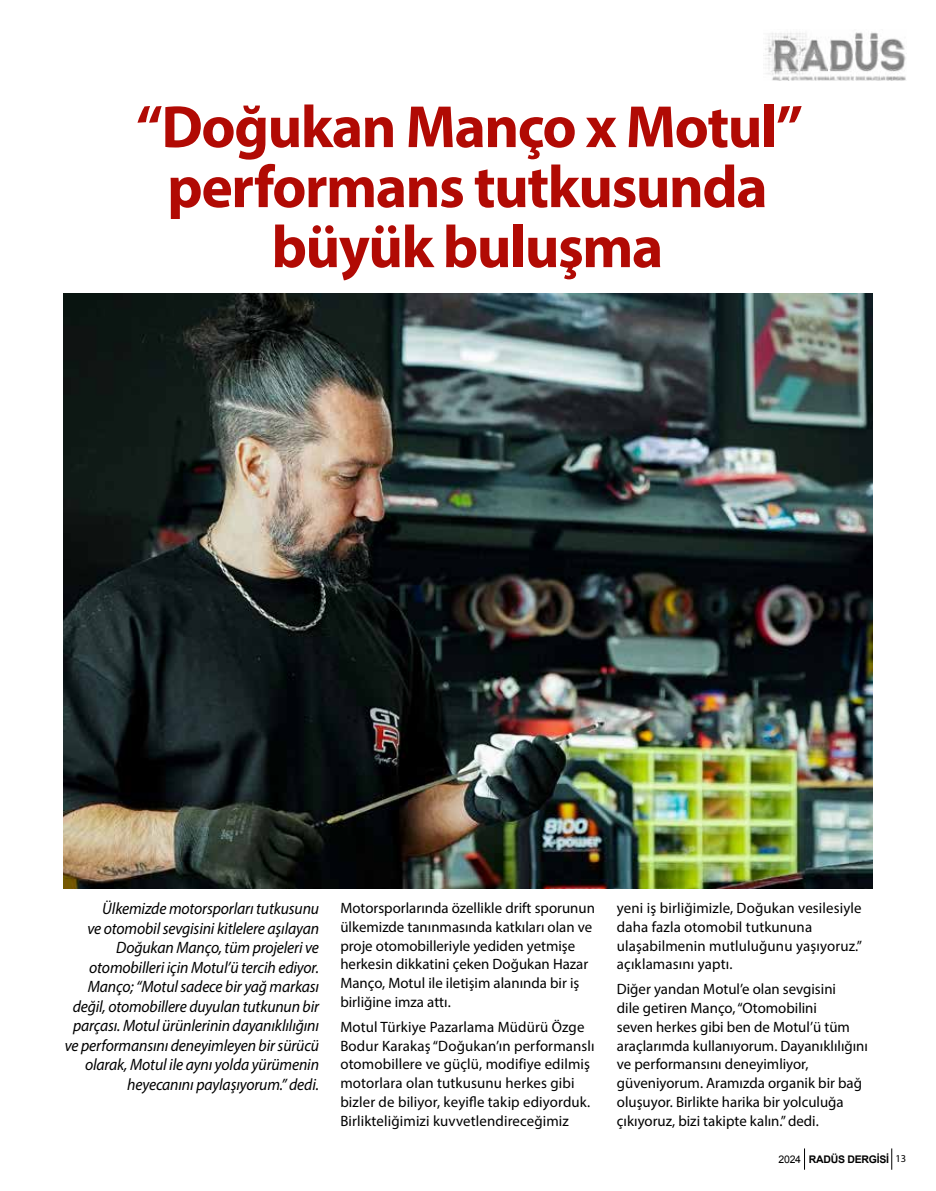
<style>
.page{position:relative;width:936px;height:1191px;background:#fff}
.page>*{position:absolute;margin:0;border:0;box-sizing:border-box;transform-origin:0 0}
.t1{font:700 60px/60px "Myriad Pro";letter-spacing:-.025em;color:#b10a04;text-align:center}
.t2{font:italic 16.5px/19.5px "Myriad Pro";letter-spacing:-.01em;color:#000;text-align:right;scale:.95 1}
.t3{font:15px/18.8px "Myriad Pro";color:#000}
.t4{font:700 10.5px "Arial";letter-spacing:-.025em;color:#000}
.s1{font-weight:400}
.s2{font-family:"Myriad Pro";font-weight:400}
</style>
<div class="page">
<svg style="left:891px;top:1148px;width:1px;height:21px"></svg>
<svg style="left:804px;top:1148px;width:1px;height:21px"></svg>
<img style="left:763px;top:32px;width:143px;height:49px">
<img style="left:64px;top:293px;width:808px;height:596px">
<h1 class="t1" style="left:136px;top:95px;width:668px">“Doğukan Manço x Motul” performans tutkusunda büyük buluşma</h1>
<p class="t2" style="left:65px;top:898px;width:269px">Ülkemizde motorsporları tutkusunu<br>ve otomobil sevgisini kitlelere aşılayan Doğukan Manço, tüm projeleri ve otomobilleri için Motul’ü tercih ediyor.<br>Manço; “Motul sadece bir yağ markası değil, otomobillere duyulan tutkunun bir parçası. Motul ürünlerinin dayanıklılığını ve performansını deneyimleyen bir sürücü olarak, Motul ile aynı yolda yürümenin heyecanını paylaşıyorum.” dedi.</p>
<p class="t3" style="left:340px;top:898px;width:256px">Motorsporlarında özellikle drift sporunun ülkemizde tanınmasında katkıları olan ve proje otomobilleriyle yediden yetmişe herkesin dikkatini çeken Doğukan Hazar Manço, Motul ile iletişim alanında bir iş birliğine imza attı.</p>
<p class="t3" style="left:340px;top:1017px;width:256px">Motul Türkiye Pazarlama Müdürü Özge Bodur Karakaş “Doğukan’ın performanslı otomobillere ve güçlü, modifiye edilmiş motorlara olan tutkusunu herkes gibi bizler de biliyor, keyifle takip ediyorduk.<br>Birlikteliğimizi kuvvetlendireceğimiz</p>
<p class="t3" style="left:617px;top:898px;width:246px">yeni iş birliğimizle, Doğukan vesilesiyle daha fazla otomobil tutkununa ulaşabilmenin mutluluğunu yaşıyoruz.” açıklamasını yaptı.</p>
<p class="t3" style="left:617px;top:979px;width:252px">Diğer yandan Motul’e olan sevgisini<br>dile getiren Manço, “Otomobilini<br>seven herkes gibi ben de Motul’ü tüm araçlarımda kullanıyorum. Dayanıklılığını ve performansını deneyimliyor, güveniyorum. Aramızda organik bir bağ oluşuyor. Birlikte harika bir yolculuğa çıkıyoruz, bizi takipte kalın.” dedi.</p>
<p class="t4" style="left:778px;top:1152px;width:129px"><span class="s1">2024</span> RADÜS DERGİSİ <span class="s2">13</span></p>
</div>
